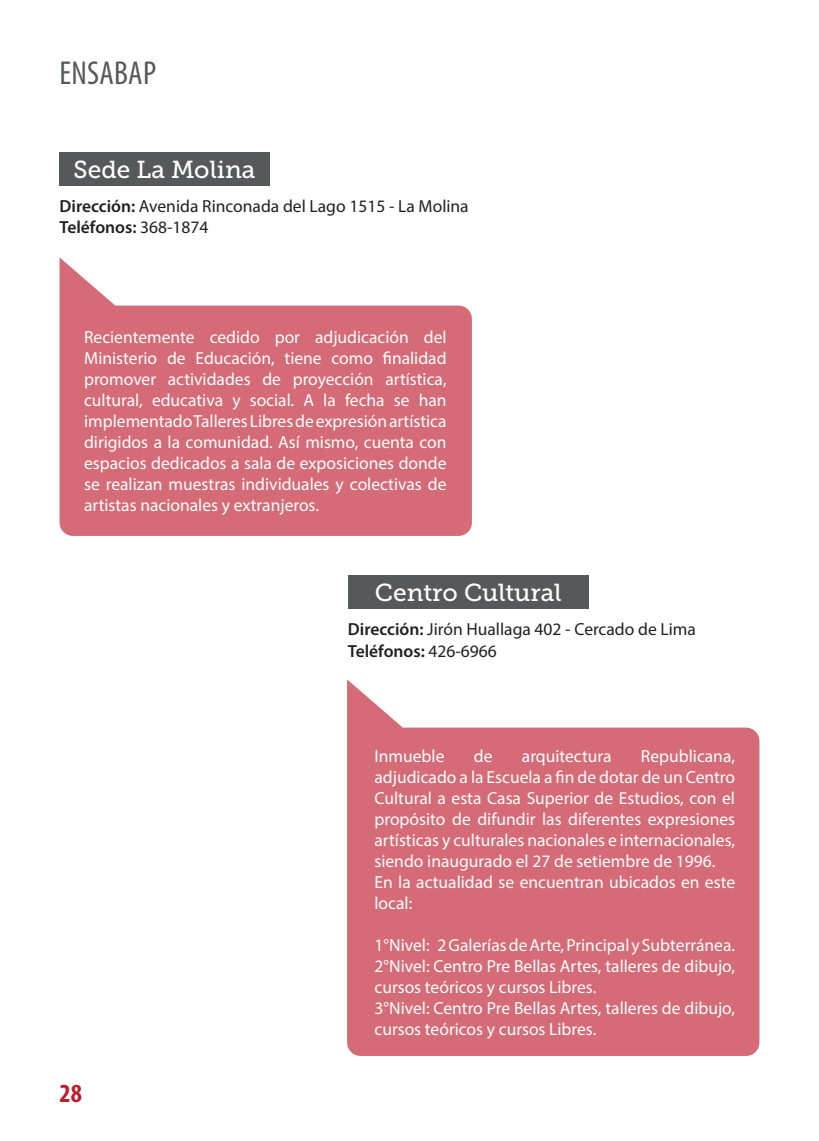
<style>
.page{position:relative;width:819px;height:1141px;background:#fff}
.page>*{position:absolute;margin:0;border:0;box-sizing:border-box;transform-origin:0 0}
.t1{font:condensed 33.25px "Myriad Pro";letter-spacing:.005em;color:#57585a}
.t2{font:700 condensed 26.25px "Myriad Pro";color:#be1d2c}
.t3{font:24.5px "Museo Slab 500";color:#fff}
.t4{font:17.5px/21px "Myriad Pro";color:#fff}
.t5{font:17.5px/21px "Myriad Pro";color:#231f20}
.s1{font-weight:600}
</style>
<div class="page">
<div style="left:60px;top:152px;width:210px;height:33px;background:#57585a"></div>
<div style="left:348px;top:575px;width:240px;height:34px;background:#57585a"></div>
<svg style="left:347px;top:679px;width:412px;height:377px;background:#d97c86"></svg>
<svg style="left:60px;top:258px;width:412px;height:278px;fill:#d46b76"></svg>
<h1 class="t1" style="left:60px;top:53px;width:98px">ENSABAP</h1>
<h3 class="t3" style="left:74px;top:156px;width:183px">Sede La Molina</h3>
<p class="t5" style="left:60px;top:196px;width:410px"><span class="s1">Dirección:</span> Avenida Rinconada del Lago 1515 - La Molina<br><span class="s1">Teléfonos:</span> 368-1874</p>
<p class="t4" style="left:84px;top:327px;width:364px;text-align:justify">Recientemente cedido por adjudicación del Ministerio de Educación, tiene como finalidad promover actividades de proyección artística, cultural, educativa y social. A la fecha se han implementado Talleres Libres de expresión artística dirigidos a la comunidad. Así mismo, cuenta con espacios dedicados a sala de exposiciones donde se realizan muestras individuales y colectivas de artistas nacionales y extranjeros.</p>
<h3 class="t3" style="left:375px;top:579px;width:188px">Centro Cultural</h3>
<p class="t5" style="left:348px;top:619px;width:349px"><span class="s1">Dirección:</span> Jirón Huallaga 402 - Cercado de Lima<br><span class="s1">Teléfonos:</span> 426-6966</p>
<h2 class="t2" style="left:60px;top:1077px;width:24px">28</h2>
<p class="t4" style="left:374px;top:745px;width:362px;text-indent:266px">Republicana, adjudicado a la Escuela a fin de dotar de un Centro Cultural a esta Casa Superior de Estudios, con el propósito de difundir las diferentes expresiones artísticas y culturales nacionales e internacionales, siendo inaugurado el 27 de setiembre de 1996.<br>En la actualidad se encuentran ubicados en este local:</p>
<p class="t4" style="left:374px;top:934px;width:362px">1°Nivel: 2 Galerías de Arte, Principal y Subterránea.<br>2°Nivel: Centro Pre Bellas Artes, talleres de dibujo, cursos teóricos y cursos Libres.<br>3°Nivel: Centro Pre Bellas Artes, talleres de dibujo, cursos teóricos y cursos Libres.</p>
<p class="t4" style="left:374px;top:745px;width:71px">Inmueble</p>
<p class="t4" style="left:474px;top:745px;width:20px">de</p>
<p class="t4" style="left:522px;top:745px;width:91px">arquitectura</p>
</div>
